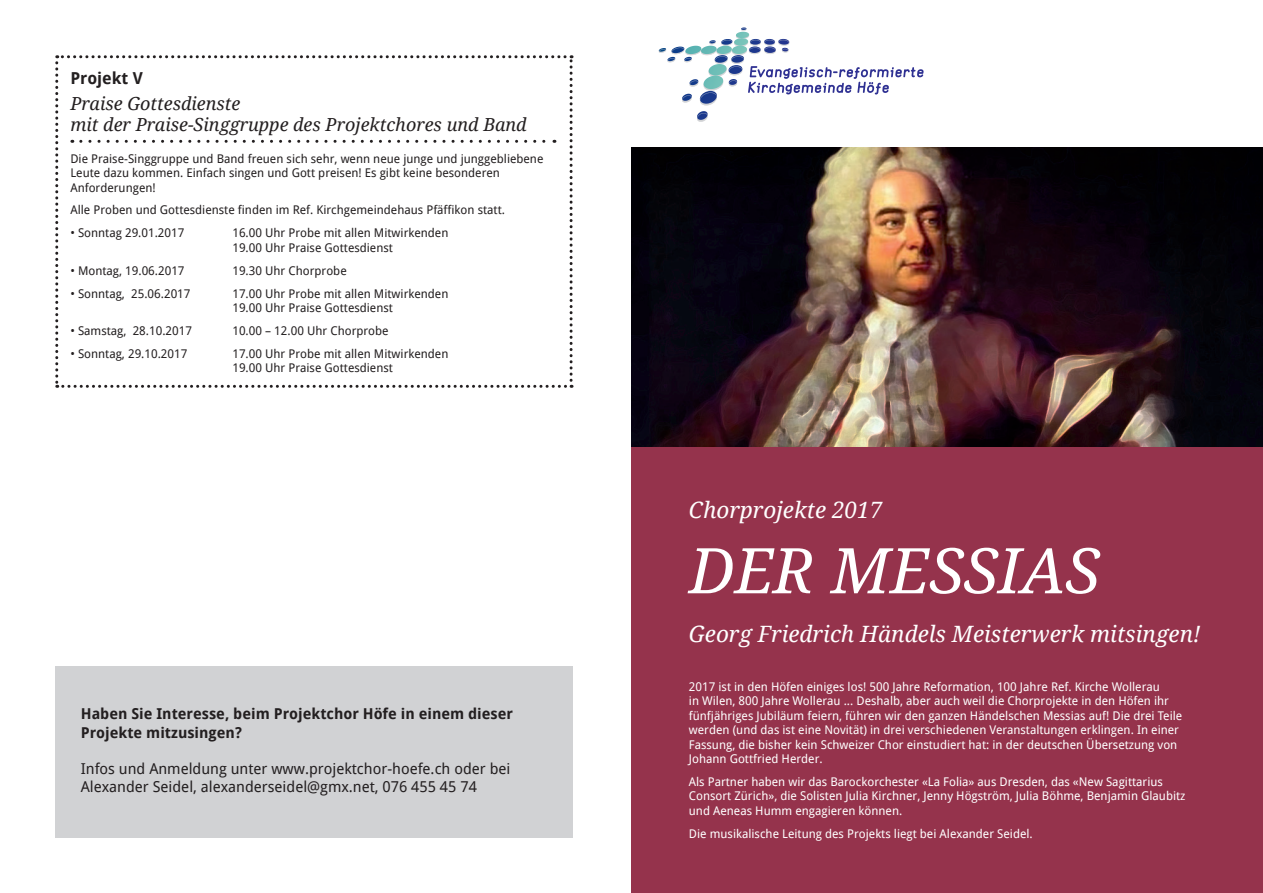
<style>
.page{position:relative;width:1263px;height:893px;background:#fff}
.page>*{position:absolute;margin:0;border:0;box-sizing:border-box;transform-origin:0 0}
.t1{font:italic 63px "Droid Serif";color:#fff}
.t2{font:italic 22.5px "Droid Serif";color:#fff}
.t3{font:italic 18px/21.6px "Droid Serif";color:#231f20}
.t4{font:700 16.5px "Droid Sans";color:#231f20}
.t5{font:15px/18px "Droid Sans";color:#231f20}
.t6{font:700 15px/18px "Droid Sans";color:#231f20}
.t7{font:12px/14.4px "Droid Sans";color:#fff}
.t8{font:12px/14.4px "Droid Sans";color:#231f20}
</style>
<div class="page">
<svg style="left:659px;top:27px;width:264px;height:95px"></svg>
<div style="left:631px;top:147px;width:632px;height:746px;background:#95334c"></div>
<img style="left:631px;top:147px;width:632px;height:299px">
<div style="left:55px;top:666px;width:518px;height:172px;background:#d1d2d4"></div>
<svg style="left:55px;top:55px;width:518px;height:333px"></svg>
<h3 class="t4" style="left:70px;top:68px;width:74px">Projekt V</h3>
<h3 class="t3" style="left:70px;top:93px;width:458px">Praise Gottesdienste<br>mit der Praise-Singgruppe des Projektchores und Band</h3>
<p class="t8" style="left:70px;top:151px;width:475px">Die Praise-Singgruppe und Band freuen sich sehr, wenn neue junge und junggebliebene<br>Leute dazu kommen. Einfach singen und Gott preisen! Es gibt keine besonderen<br>Anforderungen!</p>
<p class="t8" style="left:70px;top:203px;width:436px">Alle Proben und Gottesdienste finden im Ref. Kirchgemeindehaus Pfäffikon statt.</p>
<p class="t8" style="left:70px;top:226px;width:116px">• Sonntag 29.01.2017</p>
<p class="t8" style="left:232px;top:226px;width:218px">16.00 Uhr Probe mit allen Mitwirkenden<br>19.00 Uhr Praise Gottesdienst</p>
<p class="t8" style="left:70px;top:263px;width:116px">• Montag, 19.06.2017</p>
<p class="t8" style="left:232px;top:263px;width:116px">19.30 Uhr Chorprobe</p>
<p class="t8" style="left:70px;top:286px;width:122px">• Sonntag, 25.06.2017</p>
<p class="t8" style="left:232px;top:286px;width:218px">17.00 Uhr Probe mit allen Mitwirkenden<br>19.00 Uhr Praise Gottesdienst</p>
<p class="t8" style="left:70px;top:323px;width:123px">• Samstag, 28.10.2017</p>
<p class="t8" style="left:232px;top:323px;width:158px">10.00 – 12.00 Uhr Chorprobe</p>
<p class="t8" style="left:70px;top:346px;width:119px">• Sonntag, 29.10.2017</p>
<p class="t8" style="left:232px;top:346px;width:218px">17.00 Uhr Probe mit allen Mitwirkenden<br>19.00 Uhr Praise Gottesdienst</p>
<p class="t6" style="left:81px;top:705px;width:434px">Haben Sie Interesse, beim Projektchor Höfe in einem dieser<br>Projekte mitzusingen?</p>
<p class="t5" style="left:81px;top:759px;width:431px">Infos und Anmeldung unter www.projektchor-hoefe.ch oder bei<br>Alexander Seidel, alexanderseidel@gmx.net, 076 455 45 74</p>
<h2 class="t2" style="left:689px;top:497px;width:195px">Chorprojekte 2017</h2>
<h1 class="t1" style="left:689px;top:535px;width:412px">DER MESSIAS</h1>
<h2 class="t2" style="left:689px;top:621px;width:513px">Georg Friedrich Händels Meisterwerk mitsingen!</h2>
<p class="t7" style="left:689px;top:680px;width:495px">2017 ist in den Höfen einiges los! 500 Jahre Reformation, 100 Jahre Ref. Kirche Wollerau<br>in Wilen, 800 Jahre Wollerau ... Deshalb, aber auch weil die Chorprojekte in den Höfen ihr fünfjähriges Jubiläum feiern, führen wir den ganzen Händelschen Messias auf! Die drei Teile werden (und das ist eine Novität) in drei verschiedenen Veranstaltungen erklingen. In einer Fassung, die bisher kein Schweizer Chor einstudiert hat: in der deutschen Übersetzung von Johann Gottfried Herder.</p>
<p class="t7" style="left:689px;top:775px;width:498px">Als Partner haben wir das Barockorchester «La Folia» aus Dresden, das «New Sagittarius<br>Consort Zürich», die Solisten Julia Kirchner, Jenny Högström, Julia Böhme, Benjamin Glaubitz und Aeneas Humm engagieren können.</p>
<p class="t7" style="left:689px;top:826px;width:345px">Die musikalische Leitung des Projekts liegt bei Alexander Seidel.</p>
</div>
